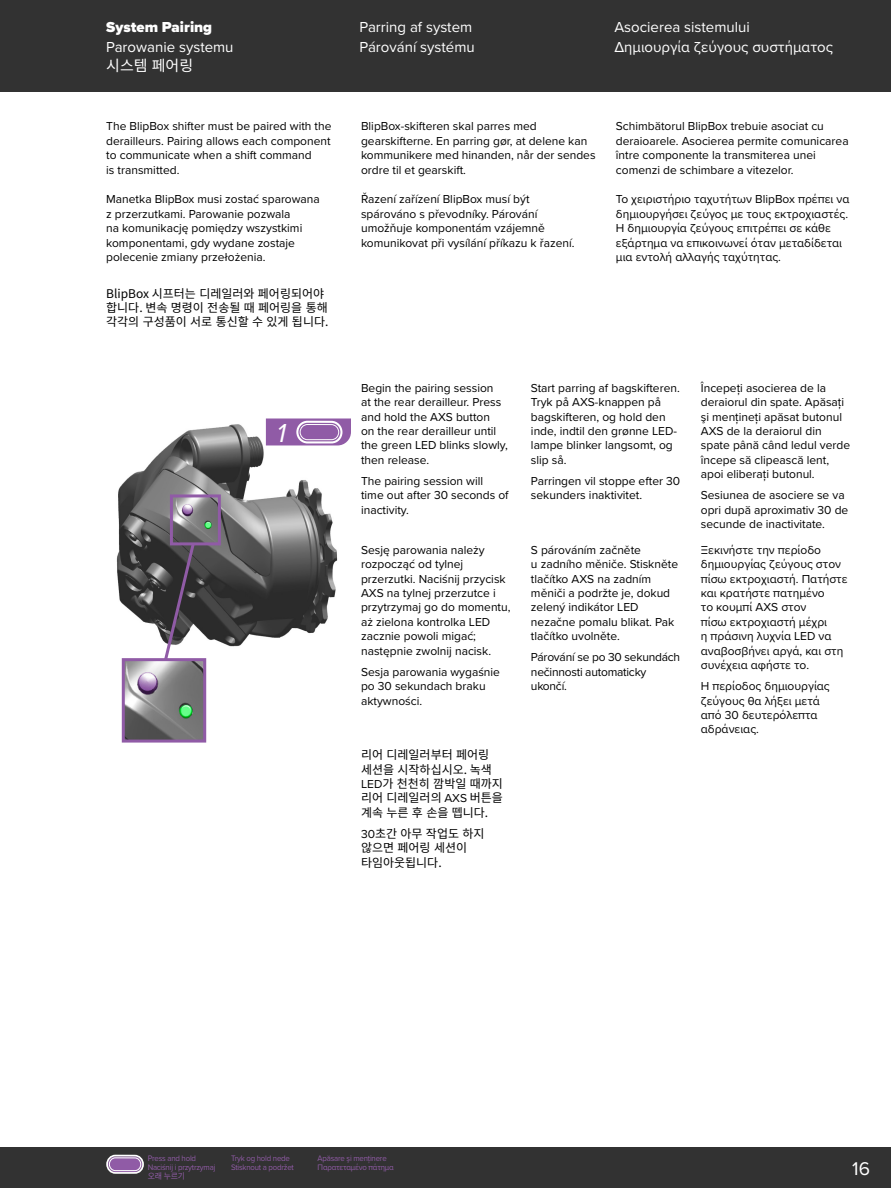
<style>
.page{position:relative;width:891px;height:1188px;background:#fff}
.page>*{position:absolute;margin:0;border:0;box-sizing:border-box;transform-origin:0 0}
.User_Manual_Number_F{font:italic 27px "Proxima Nova";color:#fff}
.t1{font:19.2px "Proxima Nova";color:#fff}
.Header_Proxima_Nova{font:15px "Proxima Nova";color:#fff}
.Header_Proxima_Nova-2{font:900 15px "Proxima Nova";color:#fff}
.Header_Proxima_Nova-3{font:15px "Noto Sans CJ Kkr";color:#fff}
.User_Manual_Text_-_N{font:12px/14.4px "Proxima Nova";color:#000}
.User_Manual_Text_-_N-2{font:12px/14.4px "Noto Sans CJ Kkr";color:#000}
.User_Manual_Text_-_N-3{font:12px/14.4px "Proxima Nova";letter-spacing:-.02em;color:#000}
.t2{font:8.25px "Proxima Nova";letter-spacing:-.025em;color:#905ba6;scale:.95 1}
.t3{font:8.25px "Noto Sans CJ Kkr";color:#905ba6;scale:.95 1}
.s1{font-family:"Proxima Nova"}
</style>
<div class="page">
<div style="left:0;top:1148px;width:891px;height:40px;background:#323232"></div>
<img style="left:116px;top:419px;width:225px;height:324px">
<svg style="left:162px;top:541px;width:35px;height:117px"></svg>
<div style="left:170px;top:494px;width:51px;height:51px;border:3px solid #905ba6"></div>
<img style="left:126px;top:662px;width:76px;height:77px">
<div style="left:122px;top:658px;width:84px;height:85px;border:3px solid #905ba6"></div>
<svg style="left:266px;top:418px;width:85px;height:27px;background:#a377b5"></svg>
<div style="left:0;top:0;width:891px;height:91px;background:#323232"></div>
<svg style="left:106px;top:1154px;width:38px;height:20px"></svg>
<p class="Header_Proxima_Nova-2" style="left:106px;top:16px;width:108px">System Pairing</p>
<p class="Header_Proxima_Nova" style="left:360px;top:16px;width:114px">Parring af system</p>
<p class="Header_Proxima_Nova" style="left:614px;top:16px;width:137px">Asocierea sistemului</p>
<p class="Header_Proxima_Nova" style="left:106px;top:36px;width:129px">Parowanie systemu</p>
<p class="Header_Proxima_Nova" style="left:360px;top:36px;width:117px">Párování systému</p>
<p class="Header_Proxima_Nova" style="left:614px;top:36px;width:220px">Δημιουργία ζεύγους συστήματος</p>
<p class="Header_Proxima_Nova-3" style="left:106px;top:57px;width:88px">시스템 페어링</p>
<p class="User_Manual_Text_-_N" style="left:106px;top:119px;width:227px">The BlipBox shifter must be paired with the derailleurs. Pairing allows each component to communicate when a shift command<br>is transmitted.</p>
<p class="User_Manual_Text_-_N" style="left:361px;top:119px;width:236px">BlipBox-skifteren skal parres med gearskifterne. En parring gør, at delene kan kommunikere med hinanden, når der sendes ordre til et gearskift.</p>
<p class="User_Manual_Text_-_N" style="left:616px;top:119px;width:234px">Schimbătorul BlipBox trebuie asociat cu deraioarele. Asocierea permite comunicarea între componente la transmiterea unei comenzi de schimbare a vitezelor.</p>
<p class="User_Manual_Text_-_N" style="left:106px;top:192px;width:215px">Manetka BlipBox musi zostać sparowana z przerzutkami. Parowanie pozwala<br>na komunikację pomiędzy wszystkimi komponentami, gdy wydane zostaje polecenie zmiany przełożenia.</p>
<p class="User_Manual_Text_-_N" style="left:361px;top:192px;width:215px">Řazení zařízení BlipBox musí být spárováno s převodníky. Párování umožňuje komponentám vzájemně komunikovat při vysílání příkazu k řazení.</p>
<p class="User_Manual_Text_-_N" style="left:616px;top:192px;width:235px">Το χειριστήριο ταχυτήτων BlipBox πρέπει να δημιουργήσει ζεύγος με τους εκτροχιαστές.<br>Η δημιουργία ζεύγους επιτρέπει σε κάθε εξάρτημα να επικοινωνεί όταν μεταδίδεται μια εντολή αλλαγής ταχύτητας.</p>
<p class="User_Manual_Text_-_N-2" style="left:106px;top:286px;width:224px">BlipBox 시프터는 디레일러와 페어링되어야 합니다. 변속 명령이 전송될 때 페어링을 통해 각각의 구성품이 서로 통신할 수 있게 됩니다.</p>
<p class="User_Manual_Number_F" style="left:275px;top:413px;width:19px">1</p>
<p class="User_Manual_Text_-_N" style="left:361px;top:380px;width:148px">Begin the pairing session<br>at the rear derailleur. Press and hold the AXS button<br>on the rear derailleur until the green LED blinks slowly, then release.</p>
<p class="User_Manual_Text_-_N" style="left:361px;top:473px;width:149px">The pairing session will time out after 30 seconds of inactivity.</p>
<p class="User_Manual_Text_-_N" style="left:361px;top:542px;width:151px">Sesję parowania należy rozpocząć od tylnej przerzutki. Naciśnij przycisk<br>AXS na tylnej przerzutce i przytrzymaj go do momentu, aż zielona kontrolka LED zacznie powoli migać; następnie zwolnij nacisk.</p>
<p class="User_Manual_Text_-_N" style="left:361px;top:664px;width:140px">Sesja parowania wygaśnie po 30 sekundach braku aktywności.</p>
<p class="User_Manual_Text_-_N-2" style="left:361px;top:748px;width:143px">리어 디레일러부터 페어링 세션을 시작하십시오. 녹색<br><span class="s1">LED</span>가 천천히 깜박일 때까지 리어 디레일러의 <span class="s1">AXS</span> 버튼을 계속 누른 후 손을 뗍니다.</p>
<p class="User_Manual_Text_-_N-2" style="left:361px;top:827px;width:125px"><span class="s1">30</span>초간 아무 작업도 하지 않으면 페어링 세션이 타임아웃됩니다.</p>
<p class="User_Manual_Text_-_N" style="left:531px;top:380px;width:150px">Start parring af bagskifteren.<br>Tryk på AXS-knappen på bagskifteren, og hold den inde, indtil den grønne LED&shy;lampe blinker langsomt, og slip så.</p>
<p class="User_Manual_Text_-_N" style="left:531px;top:473px;width:151px">Parringen vil stoppe efter 30 sekunders inaktivitet.</p>
<p class="User_Manual_Text_-_N" style="left:531px;top:542px;width:149px">S párováním začněte<br>u zadního měniče. Stiskněte tlačítko AXS na zadním měniči a podržte je, dokud zelený indikátor LED nezačne pomalu blikat. Pak tlačítko uvolněte.</p>
<p class="User_Manual_Text_-_N-3" style="left:531px;top:650px;width:151px">Párování se po 30 sekundách nečinnosti automaticky ukončí.</p>
<p class="User_Manual_Text_-_N" style="left:701px;top:380px;width:151px">Începeți asocierea de la deraiorul din spate. Apăsați şi mențineți apăsat butonul<br>AXS de la deraiorul din spate până când ledul verde începe să clipească lent, apoi eliberați butonul.</p>
<p class="User_Manual_Text_-_N" style="left:701px;top:488px;width:149px">Sesiunea de asociere se va opri după aproximativ 30 de secunde de inactivitate.</p>
<p class="User_Manual_Text_-_N" style="left:701px;top:542px;width:148px">Ξεκινήστε την περίοδο δημιουργίας ζεύγους στον πίσω εκτροχιαστή. Πατήστε και κρατήστε πατημένο<br>το κουμπί AXS στον<br>πίσω εκτροχιαστή μέχρι<br>η πράσινη λυχνία LED να αναβοσβήνει αργά, και στη συνέχεια αφήστε το.</p>
<p class="User_Manual_Text_-_N" style="left:701px;top:678px;width:130px">Η περίοδος δημιουργίας ζεύγους θα λήξει μετά από 30 δευτερόλεπτα αδράνειας.</p>
<p class="t2" style="left:148px;top:1152px;width:52px">Press and hold</p>
<p class="t2" style="left:231px;top:1152px;width:63px">Tryk og hold nede</p>
<p class="t2" style="left:318px;top:1152px;width:74px">Apăsare şi menținere</p>
<p class="t2" style="left:148px;top:1161px;width:73px">Naciśnij i przytrzymaj</p>
<p class="t2" style="left:231px;top:1161px;width:68px">Stisknout a podržet</p>
<p class="t2" style="left:318px;top:1161px;width:82px">Παρατεταμένο πάτημα</p>
<p class="t3" style="left:148px;top:1171px;width:41px">오래 누르기</p>
<h2 class="t1" style="left:852px;top:1154px;width:19px">16</h2>
</div>
